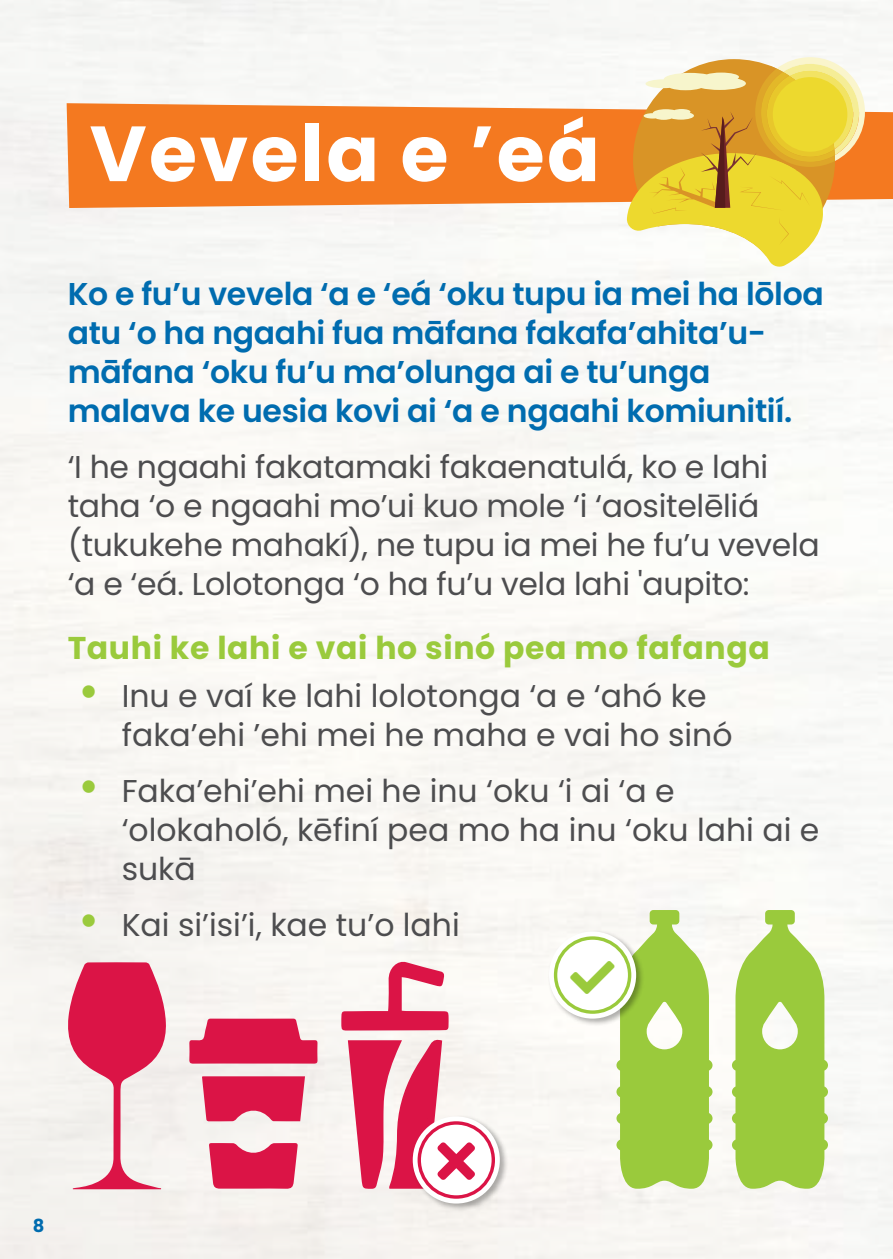
<style>
.page{position:relative;width:893px;height:1259px;background:#f8f8f5}
.page>*{position:absolute;margin:0;border:0;box-sizing:border-box;transform-origin:0 0}
.t1{font:700 78px "Poppins";letter-spacing:.03em;color:#fff}
.t2{font:31.5px/39px "Poppins";letter-spacing:-.01em;color:#4d4d4f}
.t3{font:600 31.5px/39px "Poppins";letter-spacing:-.01em;color:#006caf}
.t4{font:700 31.5px "Poppins";letter-spacing:.02em;color:#9aca3c}
.t5{font:700 18px "Poppins";color:#006caf}
</style>
<div class="page">
<svg style="left:67px;top:103px;width:826px;height:105px;background:#f4812e"></svg>
<svg style="left:732px;top:910px;width:96px;height:279px"></svg>
<svg style="left:66px;top:962px;width:101px;height:227px"></svg>
<svg style="left:189px;top:1018px;width:129px;height:45px;background:#df3660"></svg>
<svg style="left:202px;top:1076px;width:103px;height:45px;background:#dd2c58"></svg>
<svg style="left:209px;top:1143px;width:89px;height:45px;background:#de2e5a"></svg>
<svg style="left:341px;top:959px;width:108px;height:71px"></svg>
<div style="left:411px;top:1115px;width:98px;height:97px;background:#000;opacity:.31"></div>
<svg style="left:413px;top:1116px;width:87px;height:87px"></svg>
<div style="left:418px;top:1121px;width:77px;height:77px;border:3px solid #db1446;border-radius:50%"></div>
<div style="left:548px;top:930px;width:97px;height:97px;background:#fcfaf7"></div>
<svg style="left:549px;top:931px;width:87px;height:87px"></svg>
<svg style="left:626px;top:57px;width:239px;height:211px"></svg>
<svg style="left:83px;top:685px;width:12px;height:13px"></svg>
<svg style="left:83px;top:780px;width:12px;height:13px"></svg>
<svg style="left:83px;top:914px;width:12px;height:13px"></svg>
<svg style="left:348px;top:1039px;width:127px;height:150px"></svg>
<svg style="left:570px;top:910px;width:142px;height:279px"></svg>
<h1 class="t1" style="left:90px;top:109px;width:512px">Vevela e ’eá</h1>
<p class="t3" style="left:68px;top:274px;width:758px">Ko e fu’u vevela ‘a e ‘eá ‘oku tupu ia mei ha lōloa atu ‘o ha ngaahi fua māfana fakafa’ahita’u&shy;māfana ‘oku fu’u ma’olunga ai e tu’unga malava ke uesia kovi ai ‘a e ngaahi komiunitií.</p>
<p class="t2" style="left:68px;top:447px;width:754px">‘I he ngaahi fakatamaki fakaenatulá, ko e lahi taha ‘o e ngaahi mo’ui kuo mole ‘i ‘aositelēliá (tukukehe mahakí), ne tupu ia mei he fu’u vevela ‘a e ‘eá. Lolotonga ‘o ha fu’u vela lahi 'aupito:</p>
<p class="t4" style="left:68px;top:630px;width:704px">Tauhi ke lahi e vai ho sinó pea mo fafanga</p>
<p class="t2" style="left:122px;top:676px;width:612px">Inu e vaí ke lahi lolotonga ‘a e ‘ahó ke faka’ehi ’ehi mei he maha e vai ho sinó</p>
<p class="t2" style="left:122px;top:771px;width:699px">Faka’ehi’ehi mei he inu ‘oku ‘i ai ‘a e ‘olokaholó, kēfiní pea mo ha inu ‘oku lahi ai e sukā</p>
<p class="t2" style="left:122px;top:905px;width:340px">Kai si’isi’i, kae tu’o lahi</p>
<p class="t5" style="left:33px;top:1215px;width:13px">8</p>
</div>
